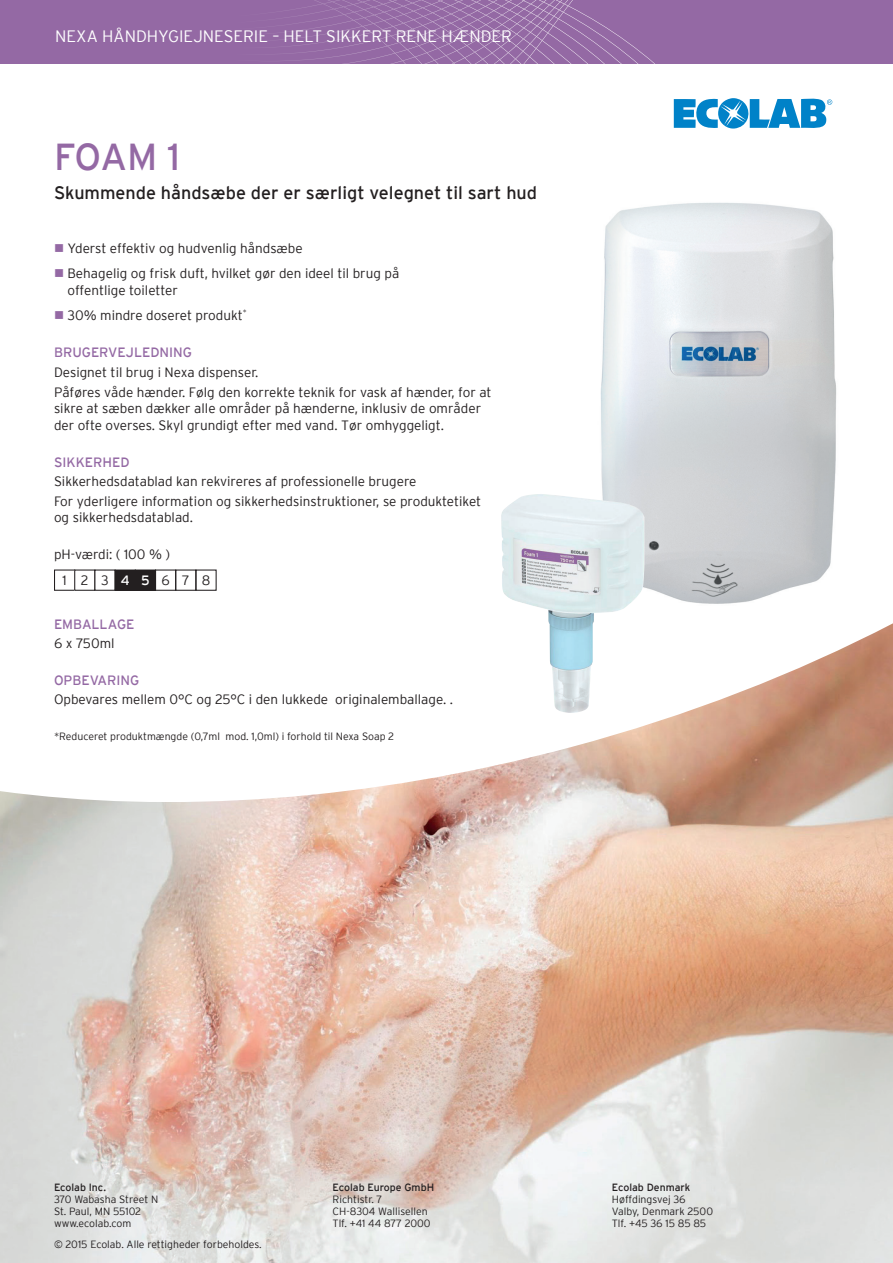
<style>
.page{position:relative;width:893px;height:1263px;background:#fff}
.page>*{position:absolute;margin:0;border:0;box-sizing:border-box;transform-origin:0 0}
.Headline_Produkt{font:37.5px "Interstate";color:#9469a4}
.t1{font:18px "Interstate";color:#231f20}
.t2{font:300 16.5px "Interstate";color:#fff}
.fließtext_unten{font:300 13.5px/16.5px "Interstate";color:#231f20}
.fließtext_oben{font:300 13.5px/16.5px "Interstate";color:#231f20}
.Headline_unten{font:13.5px "Interstate";color:#9469a4}
.fließtext_unten-2{font:13.5px "Interstate";color:#9469a4}
.Adresse{font:300 10.5px "Interstate";color:#231f20}
.fließtext_unten-3{font:300 10.5px "Interstate";color:#231f20}
.fusszeile{font:300 10.5px "Interstate";color:#231f20}
.Adresse-2{font:10.5px "Interstate";color:#231f20}
.s1{color:#9469a4}
.s2{font-weight:400;color:#fff}
</style>
<div class="page">
<img style="left:0;top:623px;width:893px;height:640px">
<img style="left:600px;top:202px;width:237px;height:402px">
<img style="left:501px;top:494px;width:143px;height:219px">
<svg style="left:674px;top:98px;width:158px;height:31px"></svg>
<div style="left:0;top:0;width:893px;height:64px;background:#9469a4"></div>
<img style="left:286px;top:55px;width:83px;height:9px">
<img style="left:369px;top:0;width:131px;height:64px">
<img style="left:286px;top:0;width:199px;height:55px">
<img style="left:286px;top:0;width:162px;height:42px">
<img style="left:286px;top:0;width:118px;height:30px">
<img style="left:500px;top:0;width:155px;height:64px">
<div style="left:54px;top:569px;width:21px;height:22px;border:1px solid #231f20"></div>
<div style="left:74px;top:569px;width:21px;height:22px;border:1px solid #231f20"></div>
<div style="left:94px;top:569px;width:22px;height:22px;border:1px solid #231f20"></div>
<div style="left:115px;top:570px;width:20px;height:20px;background:#231f20"></div>
<div style="left:115px;top:569px;width:21px;height:22px;border:1px solid #231f20"></div>
<div style="left:135px;top:570px;width:21px;height:20px;background:#231f20"></div>
<div style="left:135px;top:569px;width:21px;height:22px;border:1px solid #231f20"></div>
<div style="left:155px;top:569px;width:21px;height:22px;border:1px solid #231f20"></div>
<div style="left:175px;top:569px;width:21px;height:22px;border:1px solid #231f20"></div>
<div style="left:195px;top:569px;width:22px;height:22px;border:1px solid #231f20"></div>
<p class="t2" style="left:55px;top:27px;width:458px">NEXA HÅNDHYGIEJNESERIE – HELT SIKKERT RENE HÆNDER</p>
<p class="Headline_Produkt" style="left:54px;top:136px;width:128px">FOAM 1</p>
<p class="t1" style="left:54px;top:183px;width:485px">Skummende håndsæbe der er særligt velegnet til sart hud</p>
<p class="fließtext_oben" style="left:54px;top:240px;width:250px"><span class="s1">■</span> Yderst effektiv og hudvenlig håndsæbe</p>
<p class="fließtext_oben" style="left:68px;top:265px;width:333px;text-indent:-14px"><span class="s1">■</span> Behagelig og frisk duft, hvilket gør den ideel til brug på offentlige toiletter</p>
<p class="fließtext_oben" style="left:54px;top:307px;width:194px"><span class="s1">■</span> 30% mindre doseret produkt<sup>*</sup></p>
<p class="Headline_unten" style="left:54px;top:345px;width:139px">BRUGERVEJLEDNING</p>
<p class="fließtext_unten" style="left:54px;top:364px;width:206px">Designet til brug i Nexa dispenser.</p>
<p class="fließtext_unten" style="left:54px;top:384px;width:439px">Påføres våde hænder. Følg den korrekte teknik for vask af hænder, for at sikre at sæben dækker alle områder på hænderne, inklusiv de områder der ofte overses. Skyl grundigt efter med vand. Tør omhyggeligt.</p>
<p class="fließtext_unten-2" style="left:54px;top:454px;width:77px">SIKKERHED</p>
<p class="fließtext_unten" style="left:54px;top:473px;width:364px">Sikkerhedsdatablad kan rekvireres af professionelle brugere</p>
<p class="fließtext_unten" style="left:54px;top:493px;width:429px">For yderligere information og sikkerhedsinstruktioner, se produktetiket og sikkerhedsdatablad.</p>
<p class="fließtext_unten" style="left:54px;top:546px;width:118px">pH-værdi: ( 100 % )</p>
<p class="fließtext_unten" style="left:63px;top:572px;width:149px">1 23<span class="s2">45</span>678</p>
<p class="fließtext_unten-2" style="left:54px;top:616px;width:82px">EMBALLAGE</p>
<p class="fließtext_unten" style="left:54px;top:635px;width:62px">6 x 750ml</p>
<p class="Headline_unten" style="left:54px;top:673px;width:87px">OPBEVARING</p>
<p class="fließtext_unten" style="left:54px;top:690px;width:400px">Opbevares mellem 0°C og 25°C i den lukkede originalemballage. .</p>
<p class="fließtext_unten-3" style="left:54px;top:731px;width:342px">*Reduceret produktmængde (0,7ml mod. 1,0ml) i forhold til Nexa Soap 2</p>
<p class="Adresse-2" style="left:54px;top:1181px;width:54px">Ecolab Inc.</p>
<p class="Adresse" style="left:54px;top:1193px;width:106px">370 Wabasha Street N</p>
<p class="Adresse" style="left:54px;top:1205px;width:89px">St. Paul, MN 55102</p>
<p class="Adresse" style="left:54px;top:1217px;width:79px">www.ecolab.com</p>
<p class="fusszeile" style="left:54px;top:1238px;width:209px">© 2015 Ecolab. Alle rettigheder forbeholdes.</p>
<p class="Adresse-2" style="left:333px;top:1181px;width:103px">Ecolab Europe GmbH</p>
<p class="Adresse" style="left:333px;top:1193px;width:51px">Richtistr. 7</p>
<p class="Adresse" style="left:333px;top:1205px;width:97px">CH-8304 Wallisellen</p>
<p class="Adresse" style="left:333px;top:1217px;width:100px">Tlf. +41 44 877 2000</p>
<p class="Adresse-2" style="left:612px;top:1181px;width:80px">Ecolab Denmark</p>
<p class="Adresse" style="left:612px;top:1193px;width:75px">Høffdingsvej 36</p>
<p class="Adresse" style="left:612px;top:1205px;width:103px">Valby, Denmark 2500</p>
<p class="Adresse" style="left:612px;top:1217px;width:96px">Tlf. +45 36 15 85 85</p>
</div>
